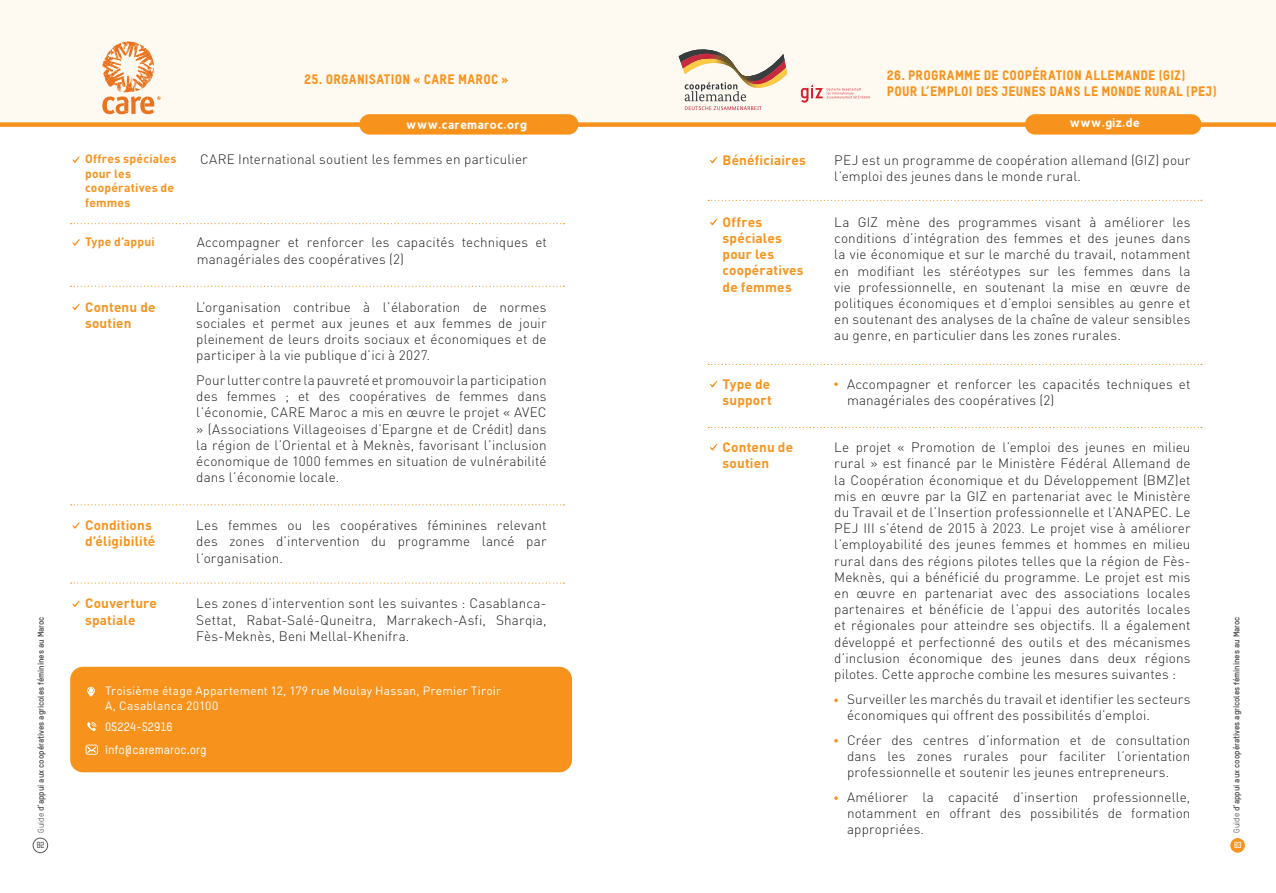
<style>
.page{position:relative;width:1276px;height:893px;background:#fff}
.page>*{position:absolute;margin:0;border:0;box-sizing:border-box;transform-origin:0 0}
.t1{font:700 15px "Ara Aqeeq";color:#fff}
.t2{font:300 13.5px/16.2px "DIN Pro";letter-spacing:.01em;color:#231f20;text-align:justify}
.t3{font:700 13.5px/16.2px "DIN Pro";letter-spacing:.015em;color:#f7931d}
.t4{font:13.5px/16.2px "Oxfam TSTARPRO Headline";letter-spacing:.02em;color:#f7931d}
.t5{font:12px/14.4px "DIN Pro";letter-spacing:.015em;color:#fff}
.t6{font:700 12px/14.4px "DIN Pro";letter-spacing:.02em;color:#f7931d}
.t7{font:500 12px "Oxfam TSTARPRO";color:#fff}
.t8{font:300 condensed 8.85px "Apex Mk 2";color:#57585a}
.t9{font:300 condensed 8.85px "Apex Mk 2";color:#fff}
.t10{font:700 8.25px "Oxfam TSTARPRO";color:#3e3e3f}
.s1{font-weight:400}
</style>
<div class="page">
<div style="left:1230px;top:838px;width:15px;height:15px;background:#f7931d;border-radius:50%"></div>
<div style="left:33px;top:838px;width:15px;height:15px;border:1px solid #57585a;border-radius:50%"></div>
<div style="left:0;top:0;width:638px;height:122px;background:#fef9f1"></div>
<div style="left:0;top:122px;width:638px;height:5px;background:#f7931d"></div>
<svg style="left:71px;top:223px;width:493px;height:1px"></svg>
<svg style="left:72px;top:156px;width:8px;height:7px"></svg>
<svg style="left:72px;top:239px;width:8px;height:7px"></svg>
<div style="left:359px;top:114px;width:219px;height:21px;background:#f7931d;border-radius:10px"></div>
<svg style="left:71px;top:286px;width:493px;height:1px"></svg>
<svg style="left:71px;top:504px;width:493px;height:1px"></svg>
<svg style="left:71px;top:582px;width:493px;height:2px"></svg>
<svg style="left:72px;top:304px;width:8px;height:6px"></svg>
<svg style="left:72px;top:522px;width:8px;height:7px"></svg>
<svg style="left:72px;top:600px;width:8px;height:7px"></svg>
<svg style="left:102px;top:42px;width:58px;height:72px"></svg>
<div style="left:70px;top:667px;width:502px;height:105px;background:#f7931d;border-radius:13px"></div>
<svg style="left:87px;top:722px;width:9px;height:9px"></svg>
<svg style="left:87px;top:687px;width:8px;height:10px"></svg>
<svg style="left:85px;top:744px;width:13px;height:11px"></svg>
<svg style="left:834px;top:382px;width:4px;height:4px"></svg>
<svg style="left:834px;top:698px;width:4px;height:4px"></svg>
<svg style="left:834px;top:739px;width:4px;height:4px"></svg>
<svg style="left:834px;top:796px;width:4px;height:4px"></svg>
<div style="left:638px;top:0;width:638px;height:127px;background:#fef9f1"></div>
<div style="left:638px;top:122px;width:638px;height:5px;background:#f7931d"></div>
<div style="left:1025px;top:114px;width:176px;height:21px;background:#f7931d;border-radius:10px"></div>
<svg style="left:708px;top:200px;width:494px;height:1px"></svg>
<svg style="left:708px;top:364px;width:494px;height:1px"></svg>
<svg style="left:708px;top:427px;width:494px;height:1px"></svg>
<svg style="left:710px;top:157px;width:7px;height:6px"></svg>
<svg style="left:710px;top:219px;width:7px;height:6px"></svg>
<svg style="left:710px;top:381px;width:7px;height:6px"></svg>
<svg style="left:710px;top:444px;width:7px;height:6px"></svg>
<svg style="left:678px;top:49px;width:109px;height:61px"></svg>
<svg style="left:801px;top:85px;width:69px;height:18px"></svg>
<p class="t4" style="left:304px;top:70px;width:206px">25. ORGANISATION « CARE MAROC »</p>
<p class="t4" style="left:887px;top:67px;width:331px">26. PROGRAMME DE COOPÉRATION ALLEMANDE (GIZ)<br>POUR L’EMPLOI DES JEUNES DANS LE MONDE RURAL (PEJ)</p>
<p class="t1" style="left:1069px;top:115px;width:72px">www.giz.de</p>
<p class="t1" style="left:406px;top:116px;width:123px">www.caremaroc.org</p>
<p class="t2" style="left:200px;top:150px;width:329px">CARE International soutient les femmes en particulier</p>
<p class="t2" style="left:834px;top:151px;width:358px">PEJ est un programme de coopération allemand (GIZ) pour l’emploi des jeunes dans le monde rural.</p>
<p class="t2" style="left:834px;top:213px;width:358px">La GIZ mène des programmes visant à améliorer les conditions d’intégration des femmes et des jeunes dans la vie économique et sur le marché du travail, notamment en modifiant les stéréotypes sur les femmes dans la vie professionnelle, en soutenant la mise en œuvre de politiques économiques et d’emploi sensibles au genre et en soutenant des analyses de la chaîne de valeur sensibles au genre, en particulier dans les zones rurales.</p>
<p class="t2" style="left:847px;top:375px;width:345px">Accompagner et renforcer les capacités techniques et managériales des coopératives (2)</p>
<p class="t2" style="left:834px;top:438px;width:358px">Le projet « Promotion de l’emploi des jeunes en milieu rural » est financé par le Ministère Fédéral Allemand de la Coopération économique et du Développement (BMZ)et mis en œuvre par la GIZ en partenariat avec le Ministère du Travail et de l’Insertion professionnelle et l’ANAPEC. Le PEJ III s’étend de 2015 à 2023. Le projet vise à améliorer l’employabilité des jeunes femmes et hommes en milieu rural dans des régions pilotes telles que la région de Fès-Meknès, qui a bénéficié du programme. Le projet est mis en œuvre en partenariat avec des associations locales partenaires et bénéficie de l’appui des autorités locales et régionales pour atteindre ses objectifs. Il a également développé et perfectionné des outils et des mécanismes d’inclusion économique des jeunes dans deux régions pilotes. Cette approche combine les mesures suivantes :</p>
<p class="t2" style="left:847px;top:690px;width:345px">Surveiller les marchés du travail et identifier les secteurs économiques qui offrent des possibilités d’emploi.</p>
<p class="t2" style="left:847px;top:730px;width:345px">Créer des centres d’information et de consultation dans les zones rurales pour faciliter l’orientation professionnelle et soutenir les jeunes entrepreneurs.</p>
<p class="t2" style="left:847px;top:788px;width:345px">Améliorer la capacité d’insertion professionnelle, notamment en offrant des possibilités de formation appropriées.</p>
<p class="t6" style="left:85px;top:150px;width:93px">Offres spéciales pour les coopératives de femmes</p>
<p class="t6" style="left:85px;top:233px;width:71px">Type d’appui</p>
<p class="t3" style="left:722px;top:150px;width:85px">Bénéficiaires</p>
<p class="t3" style="left:722px;top:212px;width:83px">Offres spéciales pour les coopératives de femmes</p>
<p class="t2" style="left:197px;top:233px;width:352px">Accompagner et renforcer les capacités techniques et managériales des coopératives (2)</p>
<p class="t2" style="left:196px;top:298px;width:352px">L’organisation contribue à l’élaboration de normes sociales et permet aux jeunes et aux femmes de jouir pleinement de leurs droits sociaux et économiques et de participer à la vie publique d’ici à 2027.</p>
<p class="t2" style="left:196px;top:371px;width:352px">Pour lutter contre la pauvreté et promouvoir la participation des femmes ; et des coopératives de femmes dans l’économie, CARE Maroc a mis en œuvre le projet « AVEC » (Associations Villageoises d’Epargne et de Crédit) dans la région de l’Oriental et à Meknès, favorisant l’inclusion économique de 1000 femmes en situation de vulnérabilité dans l’économie locale.</p>
<p class="t2" style="left:196px;top:516px;width:352px">Les femmes ou les coopératives féminines relevant des zones d’intervention du programme lancé par l’organisation.</p>
<p class="t2" style="left:196px;top:594px;width:352px">Les zones d’intervention sont les suivantes : Casablanca-Settat, Rabat-Salé-Quneitra, Marrakech-Asfi, Sharqia, Fès-Meknès, Beni Mellal-Khenifra.</p>
<p class="t3" style="left:85px;top:297px;width:72px">Contenu de soutien</p>
<p class="t3" style="left:722px;top:374px;width:51px">Type de support</p>
<p class="t3" style="left:722px;top:437px;width:72px">Contenu de soutien</p>
<p class="t3" style="left:85px;top:516px;width:72px">Conditions d’éligibilité</p>
<p class="t3" style="left:85px;top:594px;width:73px">Couverture spatiale</p>
<p class="t10" style="left:36px;top:833px;width:218px;rotate:-90deg"><span class="s1">Guide</span> d’appui aux coopératives agricoles féminines au Maroc</p>
<p class="t10" style="left:1231px;top:833px;width:218px;rotate:-90deg"><span class="s1">Guide</span> d’appui aux coopératives agricoles féminines au Maroc</p>
<p class="t5" style="left:105px;top:683px;width:397px">Troisième étage Appartement 12, 179 rue Moulay Hassan, Premier Tiroir<br>A, Casablanca 20100</p>
<p class="t7" style="left:105px;top:742px;width:103px">info@caremaroc.org</p>
<p class="t7" style="left:105px;top:719px;width:69px">05224-52916</p>
<p class="t8" style="left:37px;top:841px;width:9px">82</p>
<p class="t9" style="left:1234px;top:841px;width:9px">83</p>
</div>
